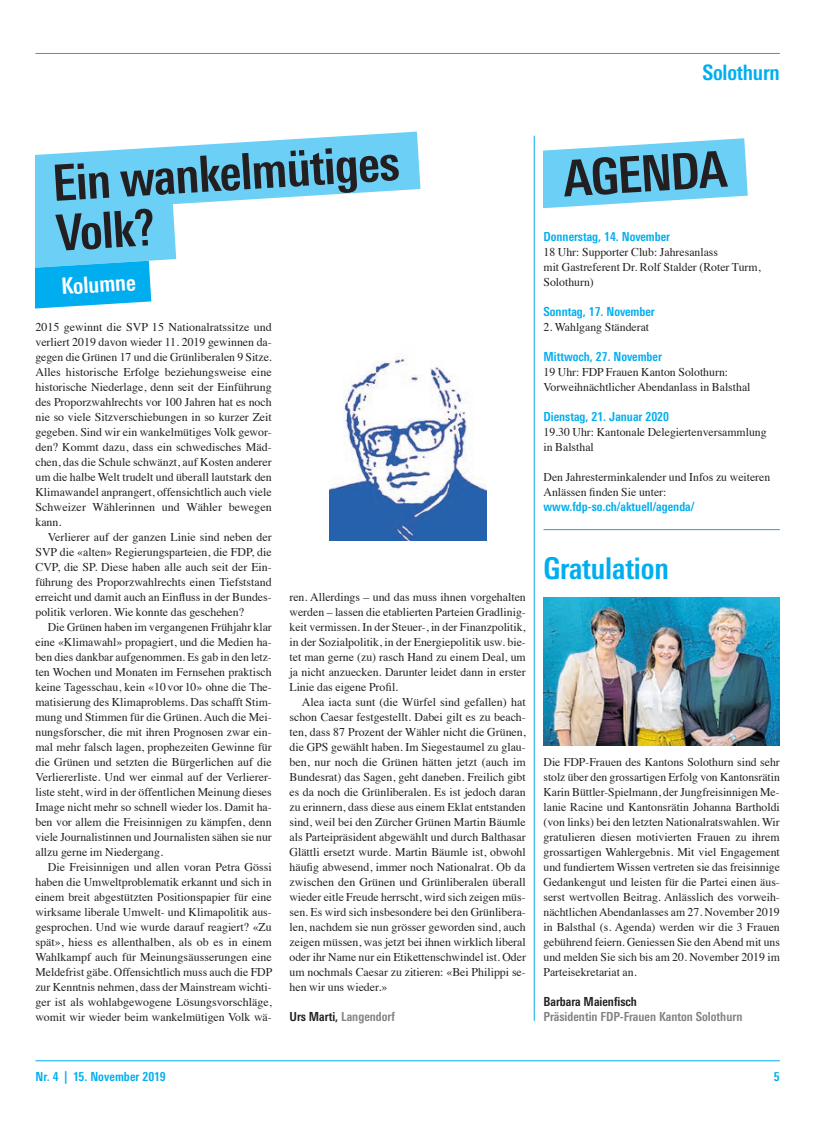
<style>
.page{position:relative;width:833px;height:1134px;background:#fff}
.page>*{position:absolute;margin:0;border:0;box-sizing:border-box;transform-origin:0 0}
.t1{font:700 condensed 50px/51.1px "Linotype Univers";color:#231f20}
.t2{font:700 condensed 30px "Linotype Univers";letter-spacing:-.005em;color:#00aeef}
.t3{font:700 condensed 22.5px "Linotype Univers";color:#fff}
.t4{font:700 condensed 21.25px "Linotype Univers";letter-spacing:-.01em;color:#00aeef}
.t5{font:700 condensed 12.5px "Linotype Univers";color:#00aeef}
.t6{font:700 condensed 12.5px "Linotype Univers";color:#808285}
.t7{font:700 condensed 12.5px "Linotype Univers";color:#231f20}
.t8{font:11.88px/15px "Times";color:#231f20;text-align:justify}
.s1{color:#231f20}
</style>
<div class="page">
<hr style="left:35px;top:1060px;width:745px;height:1px;background:#00aeef">
<hr style="left:35px;top:53px;width:745px;height:1px;background:#00aeef">
<svg style="left:35px;top:131px;width:386px;height:69px"></svg>
<svg style="left:35px;top:162px;width:205px;height:147px"></svg>
<hr style="left:534px;top:136px;width:1px;height:885px;background:#00aeef">
<img style="left:329px;top:354px;width:157px;height:186px">
<svg style="left:543px;top:138px;width:205px;height:71px"></svg>
<hr style="left:543px;top:529px;width:237px;height:1px;background:#00aeef">
<img style="left:543px;top:597px;width:237px;height:149px">
<h3 class="t4" style="left:702px;top:60px;width:79px">Solothurn</h3>
<h1 class="t1" style="left:51px;top:156px;width:349px;rotate:-3deg">Ein wankelmütiges<br>Volk?</h1>
<h3 class="t3" style="left:60px;top:273px;width:76px;rotate:-4deg">Kolumne</h3>
<p class="t8" style="left:35px;top:318px;width:238px">2015 gewinnt die SVP 15 Nationalratssitze und verliert 2019 davon wieder 11. 2019 gewinnen da&shy;gegen die Grünen 17 und die Grünliberalen 9 Sitze.<br>Alles historische Erfolge beziehungsweise eine historische Niederlage, denn seit der Einführung des Proporzwahlrechts vor 100 Jahren hat es noch nie so viele Sitzverschiebungen in so kurzer Zeit gegeben. Sind wir ein wankelmütiges Volk gewor&shy;den? Kommt dazu, dass ein schwedisches Mäd&shy;chen, das die Schule schwänzt, auf Kosten anderer um die halbe Welt trudelt und überall lautstark den Klimawandel anprangert, offensichtlich auch viele Schweizer Wählerinnen und Wähler bewegen kann.</p>
<p class="t8" style="left:35px;top:528px;width:238px;text-indent:12px">Verlierer auf der ganzen Linie sind neben der SVP die «alten» Regierungsparteien, die FDP, die CVP, die SP. Diese haben alle auch seit der Ein&shy;führung des Proporzwahlrechts einen Tiefststand erreicht und damit auch an Einfluss in der Bundes&shy;politik verloren. Wie konnte das geschehen?</p>
<p class="t8" style="left:35px;top:618px;width:238px;text-indent:12px">Die Grünen haben im vergangenen Frühjahr klar eine «Klimawahl» propagiert, und die Medien ha&shy;ben dies dankbar aufgenommen. Es gab in den letz&shy;ten Wochen und Monaten im Fernsehen praktisch keine Tagesschau, kein «10vor10» ohne die The&shy;matisierung des Klimaproblems. Das schafft Stim&shy;mung und Stimmen für die Grünen. Auch die Mei&shy;nungsforscher, die mit ihren Prognosen zwar ein&shy;mal mehr falsch lagen, prophezeiten Gewinne für die Grünen und setzten die Bürgerlichen auf die Verliererliste. Und wer einmal auf der Verlierer&shy;liste steht, wird in der öffentlichen Meinung dieses Image nicht mehr so schnell wieder los. Damit ha&shy;ben vor allem die Freisinnigen zu kämpfen, denn viele Journalistinnen und Journalisten sähen sie nur allzu gerne im Niedergang.</p>
<p class="t8" style="left:35px;top:858px;width:238px;text-indent:12px">Die Freisinnigen und allen voran Petra Gössi haben die Umweltproblematik erkannt und sich in einem breit abgestützten Positionspapier für eine wirksame liberale Umwelt- und Klimapolitik aus&shy;gesprochen. Und wie wurde darauf reagiert? «Zu spät», hiess es allenthalben, als ob es in einem Wahlkampf auch für Meinungsäusserungen eine Meldefrist gäbe. Offensichtlich muss auch die FDP zur Kenntnis nehmen, dass der Mainstream wichti&shy;ger ist als wohlabgewogene Lösungsvorschläge, womit wir wieder beim wankelmütigen Volk wä-</p>
<p class="t8" style="left:289px;top:588px;width:238px">ren. Allerdings – und das muss ihnen vorgehalten werden – lassen die etablierten Parteien Gradlinig&shy;keit vermissen. In der Steuer-, in der Finanzpolitik, in der Sozialpolitik, in der Energiepolitik usw. bie&shy;tet man gerne (zu) rasch Hand zu einem Deal, um ja nicht anzuecken. Darunter leidet dann in erster Linie das eigene Profil.</p>
<p class="t8" style="left:289px;top:693px;width:238px;text-indent:12px">Alea iacta sunt (die Würfel sind gefallen) hat schon Caesar festgestellt. Dabei gilt es zu beach&shy;ten, dass 87 Prozent der Wähler nicht die Grünen, die GPS gewählt haben. Im Siegestaumel zu glau&shy;ben, nur noch die Grünen hätten jetzt (auch im Bundesrat) das Sagen, geht daneben. Freilich gibt es da noch die Grünliberalen. Es ist jedoch daran zu erinnern, dass diese aus einem Eklat entstanden sind, weil bei den Zürcher Grünen Martin Bäumle als Parteipräsident abgewählt und durch Balthasar Glättli ersetzt wurde. Martin Bäumle ist, obwohl häufig abwesend, immer noch Nationalrat. Ob da zwischen den Grünen und Grünliberalen überall wieder eitle Freude herrscht, wird sich zeigen müs&shy;sen. Es wird sich insbesondere bei den Grünlibera&shy;len, nachdem sie nun grösser geworden sind, auch zeigen müssen, was jetzt bei ihnen wirklich liberal oder ihr Name nur ein Etikettenschwindel ist. Oder um nochmals Caesar zu zitieren: «Bei Philippi se&shy;hen wir uns wieder.»</p>
<p class="t6" style="left:289px;top:1009px;width:107px"><span class="s1">Urs Marti,</span> Langendorf</p>
<h1 class="t1" style="left:562px;top:152px;width:165px;rotate:-3deg">AGENDA</h1>
<p class="t5" style="left:543px;top:229px;width:128px">Donnerstag, 14. November</p>
<p class="t8" style="left:543px;top:243px;width:219px;text-align:left">18 Uhr: Supporter Club: Jahresanlass<br>mit Gastreferent Dr. Rolf Stalder (Roter Turm,<br>Solothurn)</p>
<p class="t5" style="left:543px;top:304px;width:113px">Sonntag, 17. November</p>
<p class="t8" style="left:543px;top:318px;width:107px">2. Wahlgang Ständerat</p>
<p class="t5" style="left:543px;top:349px;width:120px">Mittwoch, 27. November</p>
<p class="t8" style="left:543px;top:363px;width:208px">19 Uhr: FDP Frauen Kanton Solothurn:<br>Vorweihnächtlicher Abendanlass in Balsthal</p>
<p class="t5" style="left:543px;top:409px;width:127px">Dienstag, 21. Januar 2020</p>
<p class="t8" style="left:543px;top:423px;width:225px">19.30 Uhr: Kantonale Delegiertenversammlung in Balsthal</p>
<p class="t8" style="left:543px;top:468px;width:228px">Den Jahresterminkalender und Infos zu weiteren<br>Anlässen finden Sie unter:</p>
<p class="t5" style="left:543px;top:499px;width:152px">www.fdp-so.ch/aktuell/agenda/</p>
<h2 class="t2" style="left:543px;top:551px;width:127px">Gratulation</h2>
<p class="t8" style="left:543px;top:753px;width:238px">Die FDP-Frauen des Kantons Solothurn sind sehr stolz über den grossartigen Erfolg von Kantonsrätin Karin Büttler-Spielmann, der Jungfreisinnigen Me&shy;lanie Racine und Kantonsrätin Johanna Bartholdi (von links) bei den letzten Nationalratswahlen. Wir gratulieren diesen motivierten Frauen zu ihrem grossartigen Wahlergebnis. Mit viel Engagement und fundiertem Wissen vertreten sie das freisinnige Gedankengut und leisten für die Partei einen äus&shy;serst wertvollen Beitrag. Anlässlich des vorweih&shy;nächtlichen Abendanlasses am 27. November 2019 in Balsthal (s. Agenda) werden wir die 3 Frauen gebührend feiern. Geniessen Sie den Abend mit uns und melden Sie sich bis am 20. November 2019 im Parteisekretariat an.</p>
<p class="t7" style="left:543px;top:994px;width:95px">Barbara Maienfisch</p>
<p class="t6" style="left:543px;top:1009px;width:200px">Präsidentin FDP-Frauen Kanton Solothurn</p>
<p class="t5" style="left:35px;top:1069px;width:132px">Nr. 4 | 15. November 2019</p>
<p class="t5" style="left:774px;top:1069px;width:7px">5</p>
</div>
